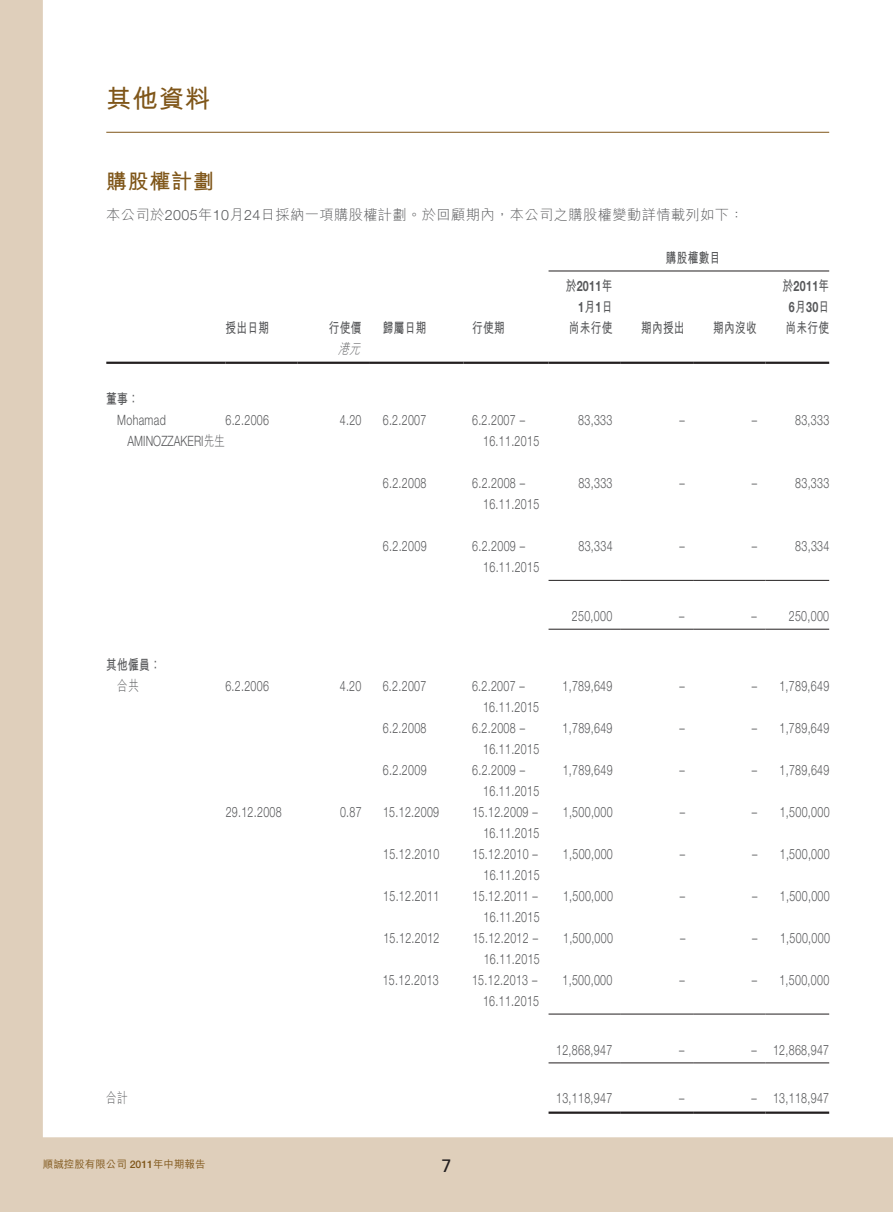
<style>
.page{position:relative;width:893px;height:1212px;background:#dfcfbb}
.page>*{position:absolute;margin:0;border:0;box-sizing:border-box;transform-origin:0 0}
.t1{font:700 25.5px "M Hei HK";color:#7f5619}
.t2{font:700 21px "M Hei HK";letter-spacing:.03em;color:#7f5619}
.t3{font:18px "Frutiger LT Std";color:#231f20}
.t4{font:300 14.25px/21px "Helvetica Neue LT Std";letter-spacing:.03em;color:#57585a;scale:.75 1}
.t5{font:300 14.25px "M Hei HK";letter-spacing:.03em;color:#57585a}
.t6{font:700 14.25px "M Hei HK";letter-spacing:.03em;color:#57585a;scale:.75 1}
.t7{font:700 14.25px/21px "Helvetica Neue LT Std";letter-spacing:.03em;color:#57585a;text-align:right;scale:.75 1}
.t8{font:300 14.25px/21px "Helvetica Neue LT Std";letter-spacing:.01em;color:#57585a;scale:.75 1}
.t9{font:300 14.25px "M Hei HK";letter-spacing:.03em;color:#57585a;scale:.75 1}
.t10{font:italic 300 14.25px "M Hei HK";color:#57585a;scale:.75 1}
.t11{font:500 10.5px "M Hei HK";color:#7f5619}
.s1{font-family:"Helvetica Neue LT Std"}
.s2{font-family:"M Hei HK"}
</style>
<div class="page">
<div style="left:43px;top:0;width:850px;height:1137px;background:#fff"></div>
<hr style="left:106px;top:132px;width:723px;height:1px;background:#7f5619">
<hr style="left:549px;top:271px;width:280px;height:1px;background:#231f20">
<hr style="left:106px;top:362px;width:119px;height:2px;background:#231f20">
<hr style="left:225px;top:362px;width:73px;height:2px;background:#231f20">
<hr style="left:298px;top:362px;width:72px;height:2px;background:#231f20">
<hr style="left:370px;top:362px;width:93px;height:2px;background:#231f20">
<hr style="left:463px;top:362px;width:86px;height:2px;background:#231f20">
<hr style="left:549px;top:362px;width:72px;height:2px;background:#231f20">
<hr style="left:621px;top:362px;width:72px;height:2px;background:#231f20">
<hr style="left:693px;top:362px;width:72px;height:2px;background:#231f20">
<hr style="left:765px;top:362px;width:64px;height:2px;background:#231f20">
<hr style="left:549px;top:580px;width:72px;height:1px;background:#231f20">
<hr style="left:621px;top:580px;width:72px;height:1px;background:#231f20">
<hr style="left:693px;top:580px;width:72px;height:1px;background:#231f20">
<hr style="left:765px;top:580px;width:64px;height:1px;background:#231f20">
<hr style="left:549px;top:629px;width:72px;height:1px;background:#231f20">
<hr style="left:621px;top:629px;width:72px;height:1px;background:#231f20">
<hr style="left:693px;top:629px;width:72px;height:1px;background:#231f20">
<hr style="left:765px;top:629px;width:64px;height:1px;background:#231f20">
<hr style="left:549px;top:1014px;width:72px;height:1px;background:#231f20">
<hr style="left:621px;top:1014px;width:72px;height:1px;background:#231f20">
<hr style="left:693px;top:1014px;width:72px;height:1px;background:#231f20">
<hr style="left:765px;top:1014px;width:64px;height:1px;background:#231f20">
<hr style="left:549px;top:1062px;width:72px;height:1px;background:#231f20">
<hr style="left:621px;top:1062px;width:72px;height:1px;background:#231f20">
<hr style="left:693px;top:1062px;width:72px;height:1px;background:#231f20">
<hr style="left:765px;top:1062px;width:64px;height:1px;background:#231f20">
<hr style="left:549px;top:1111px;width:72px;height:3px;background:#231f20">
<hr style="left:621px;top:1111px;width:72px;height:3px;background:#231f20">
<hr style="left:693px;top:1111px;width:72px;height:3px;background:#231f20">
<hr style="left:765px;top:1111px;width:64px;height:3px;background:#231f20">
<h1 class="t1" style="left:106px;top:80px;width:106px">其他資料</h1>
<h2 class="t2" style="left:106px;top:166px;width:109px">購股權計劃</h2>
<p class="t5" style="left:106px;top:205px;width:639px">本公司於<span class="s1">2005</span>年<span class="s1">10</span>月<span class="s1">24</span>日採納一項購股權計劃。於回顧期內，本公司之購股權變動詳情載列如下：</p>
<p class="t6" style="left:666px;top:247px;width:74px">購股權數目</p>
<p class="t6" style="left:225px;top:317px;width:60px">授出日期</p>
<p class="t6" style="left:329px;top:317px;width:45px">行使價</p>
<p class="t6" style="left:383px;top:317px;width:60px">歸屬日期</p>
<p class="t6" style="left:472px;top:317px;width:45px">行使期</p>
<p class="t10" style="left:338px;top:338px;width:37px">港元</p>
<p class="t7" style="left:566px;top:275px;width:64px"><span class="s2">於</span>2011<span class="s2">年<br></span>1<span class="s2">月</span>1<span class="s2">日</span></p>
<p class="t6" style="left:569px;top:317px;width:60px">尚未行使</p>
<p class="t6" style="left:641px;top:317px;width:60px">期內授出</p>
<p class="t6" style="left:713px;top:317px;width:60px">期內沒收</p>
<p class="t7" style="left:783px;top:275px;width:64px;text-align:center"><span class="s2">於</span>2011<span class="s2">年<br></span>6<span class="s2">月</span>30<span class="s2">日</span></p>
<p class="t6" style="left:786px;top:317px;width:60px">尚未行使</p>
<p class="t6" style="left:106px;top:388px;width:45px">董事：</p>
<p class="t8" style="left:127px;top:409px;width:131px;text-indent:-10px">Mohamad<br>AMINOZZAKERI<span class="s2">先生</span></p>
<p class="t4" style="left:225px;top:409px;width:60px">6.2.2006</p>
<p class="t4" style="left:340px;top:409px;width:30px">4.20</p>
<p class="t4" style="left:383px;top:409px;width:60px">6.2.2007</p>
<p class="t4" style="left:483px;top:409px;width:76px;text-indent:-11px">6.2.2007 –<br>16.11.2015</p>
<p class="t4" style="left:578px;top:409px;width:47px">83,333</p>
<p class="t4" style="left:679px;top:409px;width:9px">–</p>
<p class="t4" style="left:752px;top:409px;width:9px">–</p>
<p class="t4" style="left:795px;top:409px;width:47px">83,333</p>
<p class="t4" style="left:383px;top:472px;width:60px">6.2.2008</p>
<p class="t4" style="left:483px;top:472px;width:76px;text-indent:-11px">6.2.2008 –<br>16.11.2015</p>
<p class="t4" style="left:578px;top:472px;width:47px">83,333</p>
<p class="t4" style="left:679px;top:472px;width:9px">–</p>
<p class="t4" style="left:752px;top:472px;width:9px">–</p>
<p class="t4" style="left:795px;top:472px;width:47px">83,333</p>
<p class="t4" style="left:383px;top:535px;width:60px">6.2.2009</p>
<p class="t4" style="left:483px;top:535px;width:76px;text-indent:-11px">6.2.2009 –<br>16.11.2015</p>
<p class="t4" style="left:578px;top:535px;width:47px">83,334</p>
<p class="t4" style="left:679px;top:535px;width:9px">–</p>
<p class="t4" style="left:752px;top:535px;width:9px">–</p>
<p class="t4" style="left:795px;top:535px;width:47px">83,334</p>
<p class="t4" style="left:572px;top:605px;width:55px">250,000</p>
<p class="t4" style="left:679px;top:605px;width:9px">–</p>
<p class="t4" style="left:752px;top:605px;width:105px">– 250,000</p>
<p class="t6" style="left:106px;top:654px;width:74px">其他僱員：</p>
<p class="t9" style="left:117px;top:675px;width:30px">合共</p>
<p class="t4" style="left:225px;top:675px;width:60px">6.2.2006</p>
<p class="t4" style="left:340px;top:675px;width:30px">4.20</p>
<p class="t4" style="left:383px;top:675px;width:60px">6.2.2007</p>
<p class="t4" style="left:483px;top:675px;width:76px;text-indent:-11px">6.2.2007 –<br>16.11.2015</p>
<p class="t4" style="left:562px;top:675px;width:68px">1,789,649</p>
<p class="t4" style="left:679px;top:675px;width:9px">–</p>
<p class="t4" style="left:752px;top:675px;width:105px">– 1,789,649</p>
<p class="t4" style="left:383px;top:717px;width:60px">6.2.2008</p>
<p class="t4" style="left:483px;top:717px;width:76px;text-indent:-11px">6.2.2008 –<br>16.11.2015</p>
<p class="t4" style="left:563px;top:717px;width:68px">1,789,649</p>
<p class="t4" style="left:679px;top:717px;width:9px">–</p>
<p class="t4" style="left:752px;top:717px;width:105px">– 1,789,649</p>
<p class="t4" style="left:383px;top:759px;width:60px">6.2.2009</p>
<p class="t4" style="left:483px;top:759px;width:76px;text-indent:-11px">6.2.2009 –<br>16.11.2015</p>
<p class="t4" style="left:563px;top:759px;width:68px">1,789,649</p>
<p class="t4" style="left:680px;top:759px;width:9px">–</p>
<p class="t4" style="left:752px;top:759px;width:105px">– 1,789,649</p>
<p class="t4" style="left:226px;top:801px;width:76px">29.12.2008</p>
<p class="t4" style="left:340px;top:801px;width:30px">0.87</p>
<p class="t4" style="left:383px;top:801px;width:76px">15.12.2009</p>
<p class="t4" style="left:472px;top:801px;width:91px;text-align:right">15.12.2009 –<br>16.11.2015</p>
<p class="t4" style="left:563px;top:801px;width:68px">1,500,000</p>
<p class="t4" style="left:680px;top:801px;width:9px">–</p>
<p class="t4" style="left:752px;top:801px;width:105px">– 1,500,000</p>
<p class="t4" style="left:383px;top:843px;width:76px">15.12.2010</p>
<p class="t4" style="left:472px;top:843px;width:91px;text-align:right">15.12.2010 –<br>16.11.2015</p>
<p class="t4" style="left:563px;top:843px;width:68px">1,500,000</p>
<p class="t4" style="left:680px;top:843px;width:9px">–</p>
<p class="t4" style="left:752px;top:843px;width:105px">– 1,500,000</p>
<p class="t4" style="left:383px;top:885px;width:76px">15.12.2011</p>
<p class="t4" style="left:473px;top:885px;width:91px;text-align:right">15.12.2011 –<br>16.11.2015</p>
<p class="t4" style="left:563px;top:885px;width:68px">1,500,000</p>
<p class="t4" style="left:680px;top:885px;width:9px">–</p>
<p class="t4" style="left:752px;top:885px;width:105px">– 1,500,000</p>
<p class="t4" style="left:383px;top:927px;width:76px">15.12.2012</p>
<p class="t4" style="left:473px;top:927px;width:91px;text-align:right">15.12.2012 –<br>16.11.2015</p>
<p class="t4" style="left:563px;top:927px;width:68px">1,500,000</p>
<p class="t4" style="left:680px;top:927px;width:9px">–</p>
<p class="t4" style="left:752px;top:927px;width:105px">– 1,500,000</p>
<p class="t4" style="left:383px;top:969px;width:76px">15.12.2013</p>
<p class="t4" style="left:472px;top:969px;width:91px;text-align:right">15.12.2013 –<br>16.11.2015</p>
<p class="t4" style="left:562px;top:969px;width:68px">1,500,000</p>
<p class="t4" style="left:679px;top:969px;width:9px">–</p>
<p class="t4" style="left:752px;top:969px;width:105px">– 1,500,000</p>
<p class="t4" style="left:556px;top:1039px;width:76px">12,868,947</p>
<p class="t4" style="left:679px;top:1039px;width:9px">–</p>
<p class="t4" style="left:752px;top:1039px;width:105px">– 12,868,947</p>
<p class="t9" style="left:106px;top:1088px;width:30px">合計</p>
<p class="t4" style="left:556px;top:1087px;width:76px">13,118,947</p>
<p class="t4" style="left:679px;top:1087px;width:9px">–</p>
<p class="t4" style="left:752px;top:1087px;width:105px">– 13,118,947</p>
<p class="t11" style="left:43px;top:1156px;width:164px">順誠控股有限公司 <span class="s1">2011</span>年中期報告</p>
<p class="t3" style="left:441px;top:1155px;width:12px">7</p>
</div>
